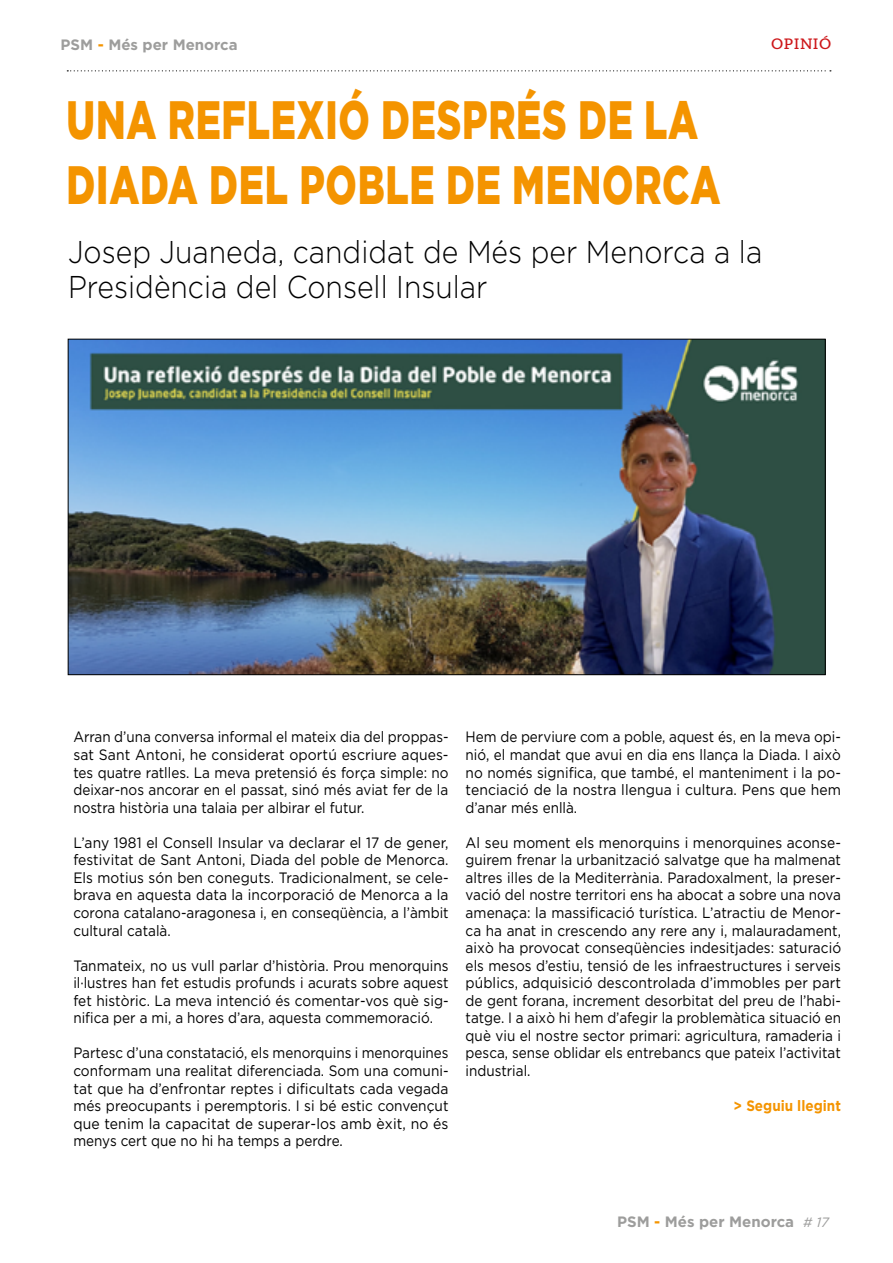
<style>
.page{position:relative;width:893px;height:1263px;background:#fff}
.page>*{position:absolute;margin:0;border:0;box-sizing:border-box;transform-origin:0 0}
.t1{font:900 54px/64.8px "Arson Pro";letter-spacing:.02em;color:#f49400;scale:.7 1}
.t2{font:300 31.5px/35.1px "Arson Pro";color:#000;scale:.9 1}
.t3{font:15px/17.5px "Arson Pro";color:#000;text-align:justify;scale:.92 1}
.t4{font:15px/17.5px "Arson Pro";color:#000;text-align:justify;scale:.9 1}
.t5{font:700 15px "Arson Pro";color:#9d9d9c}
.t6{font:700 15px "Arson Pro";color:#f49400;scale:.9 1}
.t7{font:500 15px "Circe Slab A";letter-spacing:.03em;color:#cd171a}
.s1{color:#f49400}
.s2{font-weight:400;font-style:italic;font-size:13.5px}
</style>
<div class="page">
<svg style="left:67px;top:70px;width:764px;height:1px"></svg>
<img style="left:70px;top:341px;width:754px;height:332px">
<p class="t5" style="left:61px;top:36px;width:179px">PSM <span class="s1">-</span> Més per Menorca</p>
<p class="t7" style="left:771px;top:35px;width:61px">OPINIÓ</p>
<h1 class="t1" style="left:67px;top:86px;width:936px">UNA REFLEXIÓ DESPRÉS DE LA<br>DIADA DEL POBLE DE MENORCA</h1>
<h2 class="t2" style="left:68px;top:234px;width:773px">Josep Juaneda, candidat de Més per Menorca a la<br>Presidència del Consell Insular</h2>
<p class="t4" style="left:73px;top:728px;width:418px">Arran d’una conversa informal el mateix dia del proppas&shy;sat Sant Antoni, he considerat oportú escriure aques&shy;tes quatre ratlles. La meva pretensió és força simple: no deixar-nos ancorar en el passat, sinó més aviat fer de la nostra història una talaia per albirar el futur.</p>
<p class="t3" style="left:73px;top:834px;width:409px">L’any 1981 el Consell Insular va declarar el 17 de gener, festivitat de Sant Antoni, Diada del poble de Menorca.<br>Els motius són ben coneguts. Tradicionalment, se cele&shy;brava en aquesta data la incorporació de Menorca a la corona catalano-aragonesa i, en conseqüència, a l’àmbit cultural català.</p>
<p class="t4" style="left:73px;top:956px;width:418px">Tanmateix, no us vull parlar d’història. Prou menorquins il·lustres han fet estudis profunds i acurats sobre aquest fet històric. La meva intenció és comentar-vos què sig&shy;nifica per a mi, a hores d’ara, aquesta commemoració.</p>
<p class="t4" style="left:73px;top:1044px;width:418px">Partesc d’una constatació, els menorquins i menorquines conformam una realitat diferenciada. Som una comuni&shy;tat que ha d’enfrontar reptes i dificultats cada vegada més preocupants i peremptoris. I si bé estic convençut que tenim la capacitat de superar-los amb èxit, no és menys cert que no hi ha temps a perdre.</p>
<p class="t4" style="left:466px;top:728px;width:419px">Hem de perviure com a poble, aquest és, en la meva opi&shy;nió, el mandat que avui en dia ens llança la Diada. I això no només significa, que també, el manteniment i la po&shy;tenciació de la nostra llengua i cultura. Pens que hem d’anar més enllà.</p>
<p class="t3" style="left:466px;top:834px;width:410px">Al seu moment els menorquins i menorquines aconse&shy;guirem frenar la urbanització salvatge que ha malmenat altres illes de la Mediterrània. Paradoxalment, la preser&shy;vació del nostre territori ens ha abocat a sobre una nova amenaça: la massificació turística. L’atractiu de Menor&shy;ca ha anat in crescendo any rere any i, malauradament, això ha provocat conseqüències indesitjades: saturació els mesos d’estiu, tensió de les infraestructures i serveis públics, adquisició descontrolada d’immobles per part de gent forana, increment desorbitat del preu de l’habi&shy;tatge. I a això hi hem d’afegir la problemàtica situació en què viu el nostre sector primari: agricultura, ramaderia i pesca, sense oblidar els entrebancs que pateix l’activitat industrial.</p>
<p class="t6" style="left:734px;top:1097px;width:121px">&gt; Seguiu llegint</p>
<p class="t5" style="left:617px;top:1213px;width:214px">PSM <span class="s1">-</span> Més per Menorca <span class="s2"># 17</span></p>
</div>
